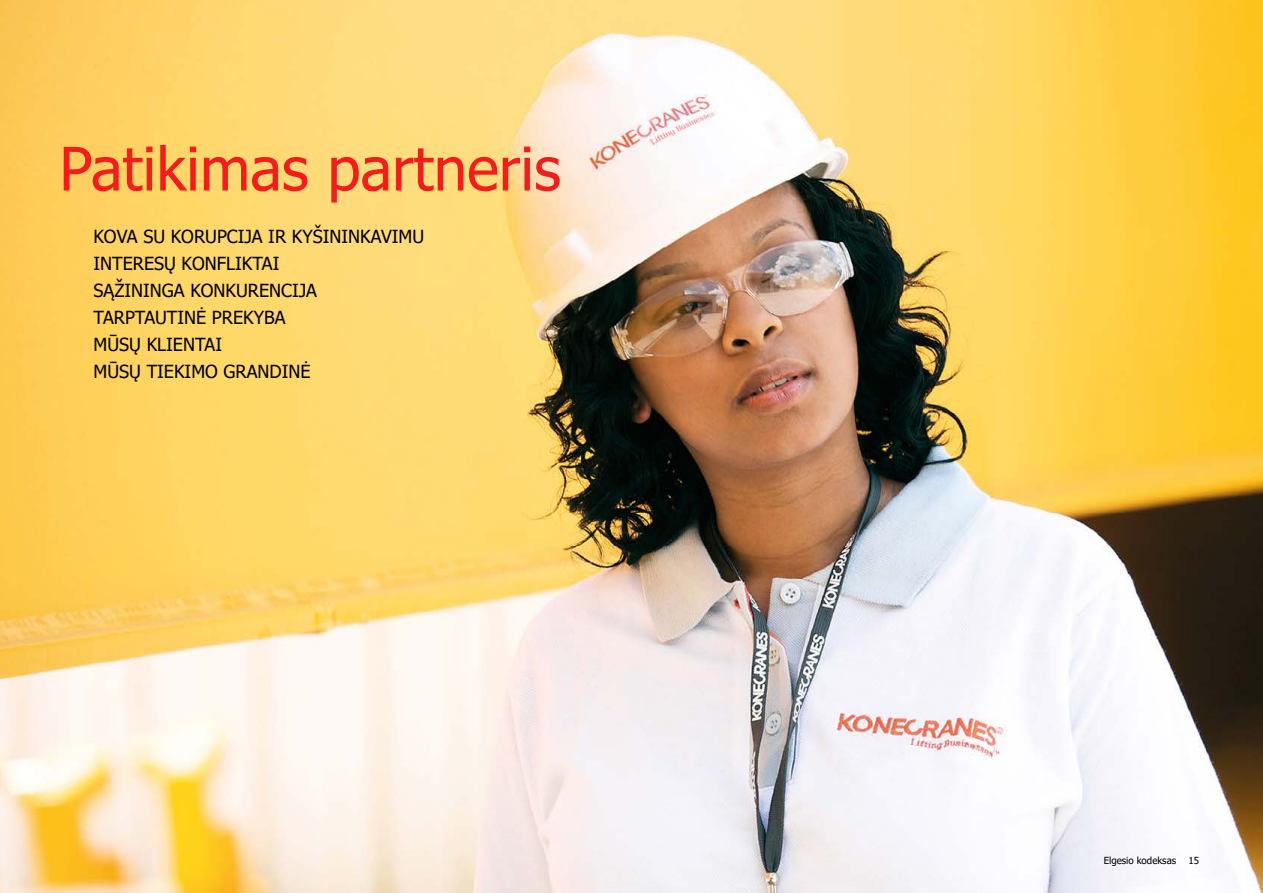
<style>
.page{position:relative;width:1263px;height:893px;background:#fff}
.page>*{position:absolute;margin:0;border:0;box-sizing:border-box;transform-origin:0 0}
.t1{font:60px "Tahoma";color:#f71c1c}
.t2{font:18px/27px "Tahoma";color:#000}
.t3{font:9.75px "Tahoma";color:#000}
</style>
<div class="page">
<img style="left:0;top:0;width:1263px;height:893px">
<h1 class="t1" style="left:59px;top:128px;width:503px">Patikimas partneris</h1>
<p class="t2" style="left:94px;top:223px;width:332px">KOVA SU KORUPCIJA IR KYŠININKAVIMU<br>INTERESŲ KONFLIKTAI<br>SĄŽININGA KONKURENCIJA<br>TARPTAUTINĖ PREKYBA<br>MŪSŲ KLIENTAI<br>MŪSŲ TIEKIMO GRANDINĖ</p>
<p class="t3" style="left:1104px;top:854px;width:74px">Elgesio kodeksas</p>
<p class="t3" style="left:1188px;top:854px;width:12px">15</p>
</div>
